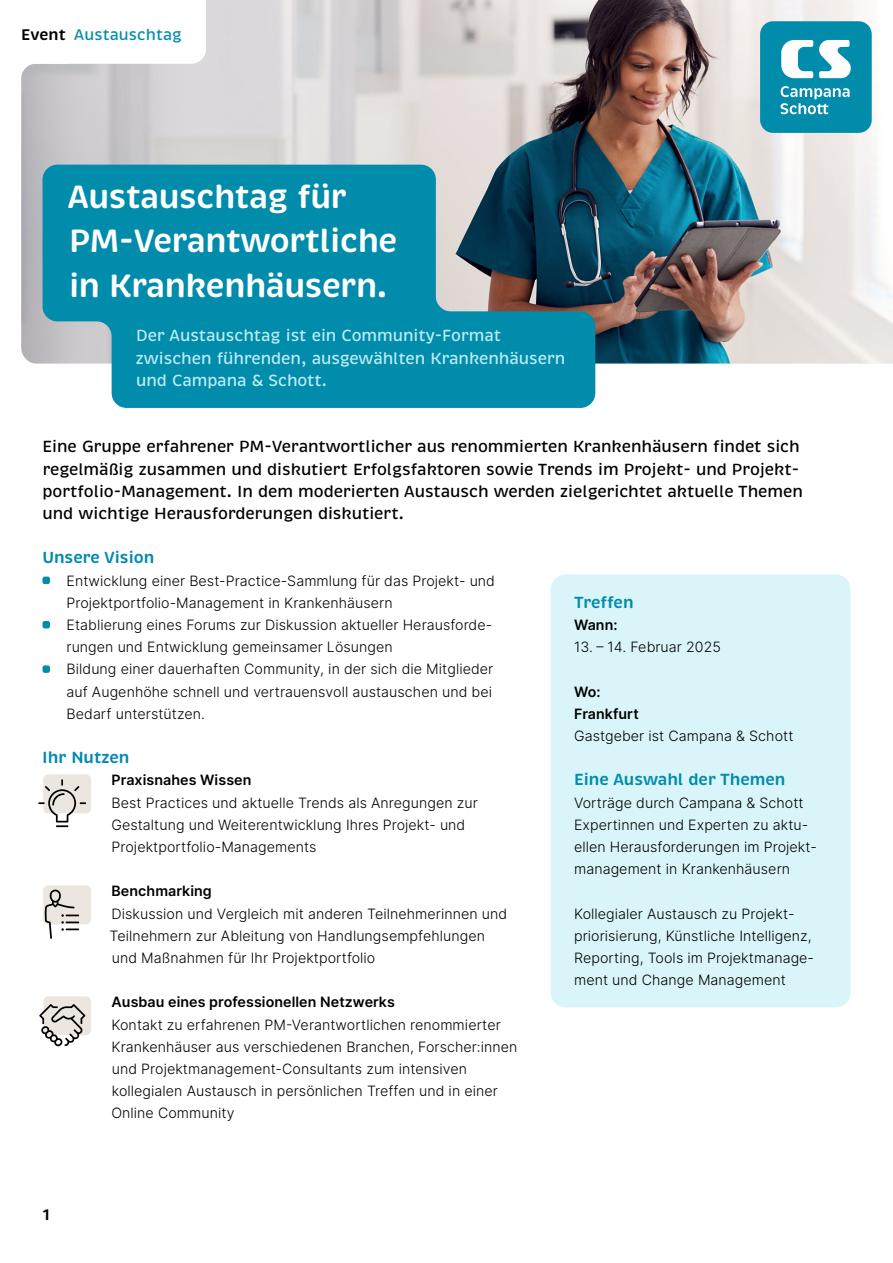
<style>
.page{position:relative;width:893px;height:1263px;background:#fff}
.page>*{position:absolute;margin:0;border:0;box-sizing:border-box;transform-origin:0 0}
.t1{font:600 33px/44.4px "Brevia";letter-spacing:-.015em;color:#fff}
.t2{font:500 16.5px/22.2px "Brevia";letter-spacing:-.005em;color:#000}
.t3{font:500 16.5px/22.2px "Brevia";letter-spacing:-.005em;color:#bcecf4}
.t4{font:600 16.5px "Brevia";letter-spacing:-.005em;color:#008caa}
.t5{font:600 16.5px "Brevia";letter-spacing:-.005em;color:#0088b3}
.t6{font:500 15.75px "Brevia";letter-spacing:.005em;color:#008caa}
.t7{font:600 15.75px "Brevia";color:#000}
.t8{font:300 14.25px/22.2px "Inter";letter-spacing:.005em;color:#000}
.t9{font:600 14.25px/22.2px "Inter";letter-spacing:.005em;color:#000}
.s1{font-weight:600;color:#000}
</style>
<div class="page">
<img style="left:21px;top:0;width:872px;height:363px">
<div style="left:551px;top:574px;width:299px;height:433px;background:#daf5f9;border-radius:15px"></div>
<div style="left:43px;top:577px;width:7px;height:7px;background:#008caa;border-radius:2px"></div>
<div style="left:43px;top:621px;width:7px;height:7px;background:#008caa;border-radius:2px"></div>
<div style="left:43px;top:665px;width:7px;height:8px;background:#008caa;border-radius:2px"></div>
<div style="left:43px;top:774px;width:48px;height:39px;background:#ebe7e0;border-radius:5px"></div>
<svg style="left:38px;top:779px;width:48px;height:48px"></svg>
<svg style="left:43px;top:165px;width:552px;height:243px;background:#1889a2"></svg>
<div style="left:43px;top:885px;width:48px;height:39px;background:#ebe7e0;border-radius:5px"></div>
<svg style="left:45px;top:889px;width:34px;height:50px"></svg>
<div style="left:43px;top:996px;width:48px;height:39px;background:#ebe7e0;border-radius:5px"></div>
<svg style="left:39px;top:1004px;width:46px;height:42px"></svg>
<div style="left:760px;top:21px;width:112px;height:112px;background:#008caa;border-radius:13px"></div>
<svg style="left:781px;top:40px;width:70px;height:38px"></svg>
<svg style="left:780px;top:86px;width:70px;height:28px"></svg>
<svg style="left:21px;top:0;width:185px;height:64px"></svg>
<p class="t6" style="left:21px;top:25px;width:162px"><span class="s1">Event</span> Austauschtag</p>
<h1 class="t1" style="left:67px;top:175px;width:332px">Austauschtag für<br>PM-Verantwortliche in Krankenhäusern.</h1>
<p class="t3" style="left:136px;top:325px;width:431px">Der Austauschtag ist ein Community-Format zwischen führenden, ausgewählten Krankenhäusern und Campana &amp; Schott.</p>
<p class="t2" style="left:42px;top:436px;width:762px">Eine Gruppe erfahrener PM-Verantwortlicher aus renommierten Krankenhäusern findet sich regelmäßig zusammen und diskutiert Erfolgsfaktoren sowie Trends im Projekt- und Projekt&shy;portfolio-Management. In dem moderierten Austausch werden zielgerichtet aktuelle Themen und wichtige Herausforderungen diskutiert.</p>
<p class="t5" style="left:42px;top:547px;width:113px">Unsere Vision</p>
<p class="t8" style="left:67px;top:569px;width:430px">Entwicklung einer Best-Practice-Sammlung für das Projekt- und Projektportfolio-Management in Krankenhäusern<br>Etablierung eines Forums zur Diskussion aktueller Herausforde&shy;rungen und Entwicklung gemeinsamer Lösungen<br>Bildung einer dauerhaften Community, in der sich die Mitglieder auf Augenhöhe schnell und vertrauensvoll austauschen und bei Bedarf unterstützen.</p>
<p class="t5" style="left:42px;top:747px;width:89px">Ihr Nutzen</p>
<p class="t9" style="left:112px;top:769px;width:141px">Praxisnahes Wissen</p>
<p class="t8" style="left:111px;top:791px;width:368px">Best Practices und aktuelle Trends als Anregungen zur<br>Gestaltung und Weiterentwicklung Ihres Projekt- und<br>Projektportfolio-Managements</p>
<p class="t9" style="left:112px;top:880px;width:102px">Benchmarking</p>
<p class="t8" style="left:110px;top:902px;width:399px">Diskussion und Vergleich mit anderen Teilnehmerinnen und<br>Teilnehmern zur Ableitung von Handlungsempfehlungen und Maßnahmen für Ihr Projektportfolio</p>
<p class="t9" style="left:112px;top:991px;width:285px">Ausbau eines professionellen Netzwerks</p>
<p class="t8" style="left:111px;top:1013px;width:408px">Kontakt zu erfahrenen PM-Verantwortlichen renommierter Krankenhäuser aus verschiedenen Branchen, Forscher:innen und Projektmanagement-Consultants zum intensiven kollegialen Austausch in persönlichen Treffen und in einer Online Community</p>
<p class="t4" style="left:574px;top:592px;width:61px">Treffen</p>
<p class="t9" style="left:574px;top:613px;width:45px">Wann:</p>
<p class="t8" style="left:574px;top:636px;width:148px">13. – 14. Februar 2025</p>
<p class="t9" style="left:574px;top:680px;width:66px">Wo:<br>Frankfurt</p>
<p class="t8" style="left:574px;top:725px;width:221px">Gastgeber ist Campana &amp; Schott</p>
<p class="t4" style="left:574px;top:769px;width:213px">Eine Auswahl der Themen</p>
<p class="t8" style="left:574px;top:791px;width:244px">Vorträge durch Campana &amp; Schott Expertinnen und Experten zu aktu&shy;ellen Herausforderungen im Projekt&shy;management in Krankenhäusern</p>
<p class="t8" style="left:574px;top:902px;width:242px">Kollegialer Austausch zu Projekt&shy;priorisierung, Künstliche Intelligenz, Reporting, Tools im Projektmanage&shy;ment und Change Management</p>
<p class="t7" style="left:43px;top:1205px;width:9px">1</p>
</div>
